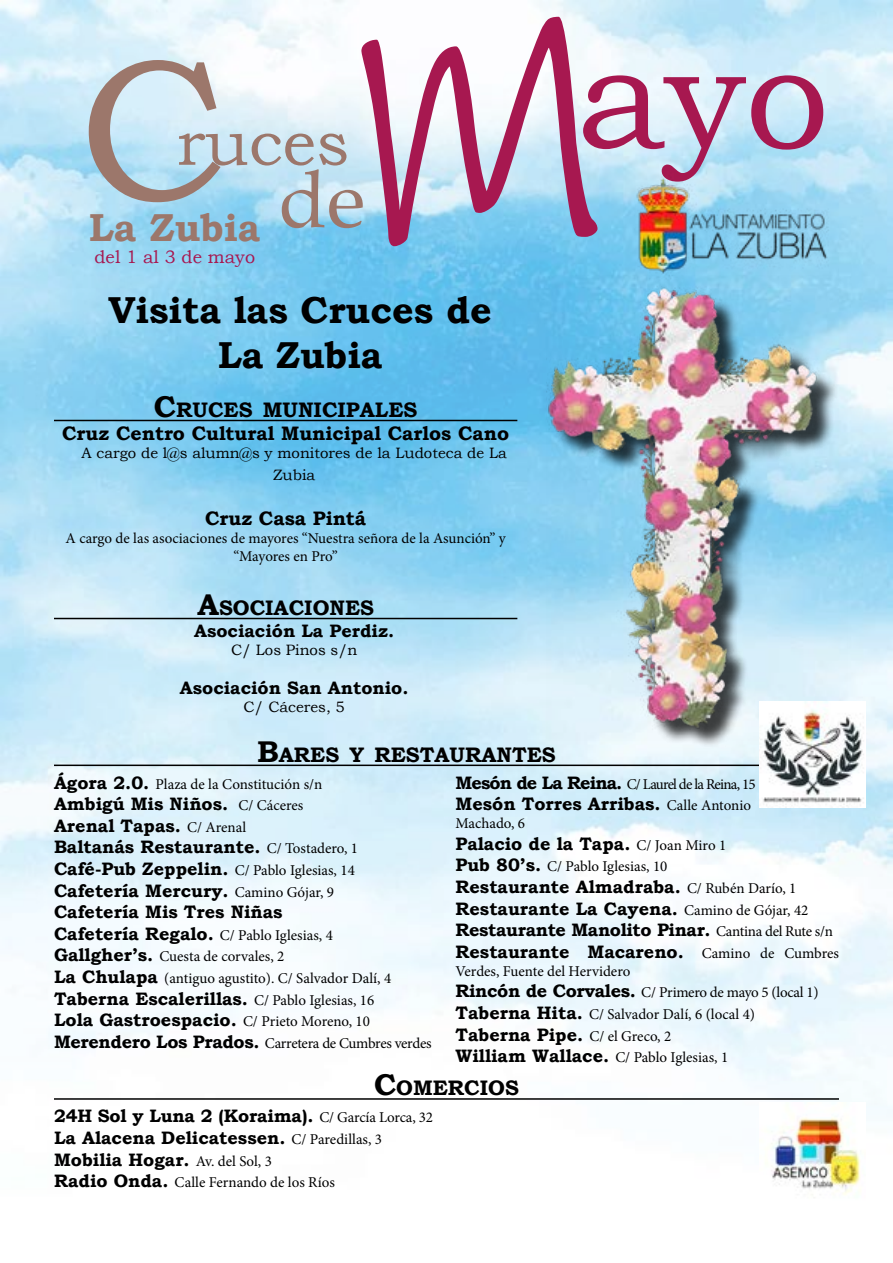
<style>
.page{position:relative;width:893px;height:1263px;background:#fff}
.page>*{position:absolute;margin:0;border:0;box-sizing:border-box;transform-origin:0 0}
.t1{font:201.75px "Bookman Old Style";color:#9c776b}
.t2{font:150px "Bookman Old Style";color:#a71850}
.t3{font:79.65px "Book Antiqua";color:#9c776b}
.t4{font:64.65px "Bookman Old Style";color:#9c776b}
.t5{font:700 39px "Bookman Old Style";color:#9c776b}
.t6{font:700 37.5px/45px "Bookman Old Style";color:#000;text-align:center}
.t7{font:700 21px "Bookman Old Style";color:#000}
.t8{font:700 19.5px "Bookman Old Style";color:#000}
.t9{font:700 18px/21.6px "Bookman Old Style";color:#000}
.t10{font:18px "Bookman Old Style";color:#a71850}
.t11{font:15px/21.6px "Minion Pro";letter-spacing:-.005em;color:#000}
.t12{font:15px/21.6px "Bookman Old Style";color:#000;text-align:center}
.t13{font:15px "Minion Pro";letter-spacing:-.05em;color:#000}
.s1{font-family:"Ink Free";font-size:333px}
.s2{font-size:30px}
.s3{font-family:"Bookman Old Style";font-weight:700;font-size:18px}
.s4{font-family:"Minion Pro";font-weight:400;font-size:15px}
</style>
<div class="page">
<img style="left:0;top:0;width:893px;height:1117px">
<img style="left:546px;top:275px;width:302px;height:465px">
<hr style="left:54px;top:420px;width:463px;height:1px;background:#000">
<hr style="left:54px;top:618px;width:463px;height:1px;background:#000">
<hr style="left:54px;top:764px;width:705px;height:2px;background:#000">
<hr style="left:54px;top:1098px;width:785px;height:2px;background:#000">
<img style="left:759px;top:702px;width:106px;height:106px">
<img style="left:759px;top:1103px;width:106px;height:92px">
<img style="left:625px;top:161px;width:214px;height:124px">
<h2 class="t2" style="left:339px;top:-1px;width:492px"><span class="s1">M</span>ayo</h2>
<h1 class="t1" style="left:78px;top:0;width:151px">C</h1>
<h3 class="t4" style="left:177px;top:101px;width:174px">ruces</h3>
<h3 class="t3" style="left:278px;top:145px;width:88px">de</h3>
<h3 class="t5" style="left:89px;top:199px;width:173px">La Zubia</h3>
<p class="t10" style="left:94px;top:245px;width:162px">del 1 al 3 de mayo</p>
<h3 class="t6" style="left:109px;top:287px;width:385px">Visita las Cruces de<br>La Zubia</h3>
<p class="t7" style="left:154px;top:395px;width:265px"><span class="s2">C</span>RUCES MUNICIPALES</p>
<p class="t8" style="left:62px;top:420px;width:448px">Cruz Centro Cultural Municipal Carlos Cano</p>
<p class="t12" style="left:82px;top:442px;width:427px">A cargo de l@s alumn@s y monitores de la Ludoteca de La<br>Zubia</p>
<p class="t8" style="left:205px;top:504px;width:163px">Cruz Casa Pintá</p>
<p class="t11" style="left:66px;top:529px;width:442px;line-height:18px;text-align:center">A cargo de las asociaciones de mayores “Nuestra señora de la Asunción” y “Mayores en Pro”</p>
<p class="t7" style="left:197px;top:593px;width:178px"><span class="s2">A</span>SOCIACIONES</p>
<p class="t9" style="left:194px;top:619px;width:202px">Asociación La Perdiz.</p>
<p class="t12" style="left:231px;top:639px;width:128px">C/ Los Pinos s/n</p>
<p class="t9" style="left:180px;top:677px;width:230px">Asociación San Antonio.</p>
<p class="t12" style="left:243px;top:696px;width:103px">C/ Cáceres, 5</p>
<p class="t7" style="left:257px;top:739px;width:300px"><span class="s2">B</span>ARES Y RESTAURANTES</p>
<p class="t11" style="left:54px;top:773px;width:270px"><span class="s3">Ágora 2.0.</span> Plaza de la Constitución s/n</p>
<p class="t9" style="left:54px;top:793px;width:306px">Ambigú Mis Niños. <span class="s4">C/ Cáceres<br></span>Arenal Tapas. <span class="s4">C/ Arenal<br></span>Baltanás Restaurante. <span class="s4">C/ Tostadero, 1</span></p>
<p class="t11" style="left:54px;top:859px;width:302px"><span class="s3">Café-Pub Zeppelin.</span> C/ Pablo Iglesias, 14</p>
<p class="t9" style="left:54px;top:879px;width:282px">Cafetería Mercury. <span class="s4">Camino Gójar, 9<br></span>Cafetería Mis Tres Niñas</p>
<p class="t11" style="left:54px;top:924px;width:339px"><span class="s3">Cafetería Regalo.</span> C/ Pablo Iglesias, 4<br><span class="s3">Gallgher’s.</span> Cuesta de corvales, 2<br><span class="s3">La Chulapa</span> (antiguo agustito). C/ Salvador Dalí, 4</p>
<p class="t9" style="left:54px;top:987px;width:322px">Taberna Escalerillas. <span class="s4">C/ Pablo Iglesias, 16<br></span>Lola Gastroespacio. <span class="s4">C/ Prieto Moreno, 10</span></p>
<p class="t11" style="left:54px;top:1032px;width:379px"><span class="s3">Merendero Los Prados.</span> Carretera de Cumbres verdes</p>
<p class="t13" style="left:455px;top:774px;width:302px"><span class="s3">Mesón de La Reina.</span> C/ Laurel de la Reina, 15</p>
<p class="t9" style="left:455px;top:793px;width:297px">Mesón Torres Arribas. <span class="s4">Calle Antonio</span></p>
<p class="t11" style="left:455px;top:813px;width:71px">Machado, 6</p>
<p class="t9" style="left:455px;top:833px;width:272px">Palacio de la Tapa. <span class="s4">C/ Joan Miro 1</span></p>
<p class="t11" style="left:455px;top:856px;width:213px"><span class="s3">Pub 80’s.</span> C/ Pablo Iglesias, 10</p>
<p class="t9" style="left:455px;top:876px;width:385px">Restaurante Almadraba. <span class="s4">C/ Rubén Darío, 1<br></span>Restaurante La Cayena. <span class="s4">Camino de Gójar, 42<br></span>Restaurante Manolito Pinar. <span class="s4">Cantina del Rute s/n </span>Restaurante Macareno. <span class="s4">Camino de Cumbres</span></p>
<p class="t11" style="left:455px;top:960px;width:365px">Verdes, Fuente del Hervidero<br><span class="s3">Rincón de Corvales.</span> C/ Primero de mayo 5 (local 1)<br><span class="s3">Taberna Hita.</span> C/ Salvador Dalí, 6 (local 4)</p>
<p class="t9" style="left:455px;top:1023px;width:217px">Taberna Pipe. <span class="s4">C/ el Greco, 2</span></p>
<p class="t11" style="left:455px;top:1047px;width:274px"><span class="s3">William Wallace.</span> C/ Pablo Iglesias, 1</p>
<p class="t7" style="left:374px;top:1073px;width:146px"><span class="s2">C</span>OMERCIOS</p>
<p class="t9" style="left:54px;top:1105px;width:381px">24H Sol y Luna 2 (Koraima). <span class="s4">C/ García Lorca, 32<br></span>La Alacena Delicatessen. <span class="s4">C/ Paredillas, 3<br></span>Mobilia Hogar. <span class="s4">Av. del Sol, 3</span></p>
<p class="t11" style="left:54px;top:1171px;width:282px"><span class="s3">Radio Onda.</span> Calle Fernando de los Ríos</p>
</div>
